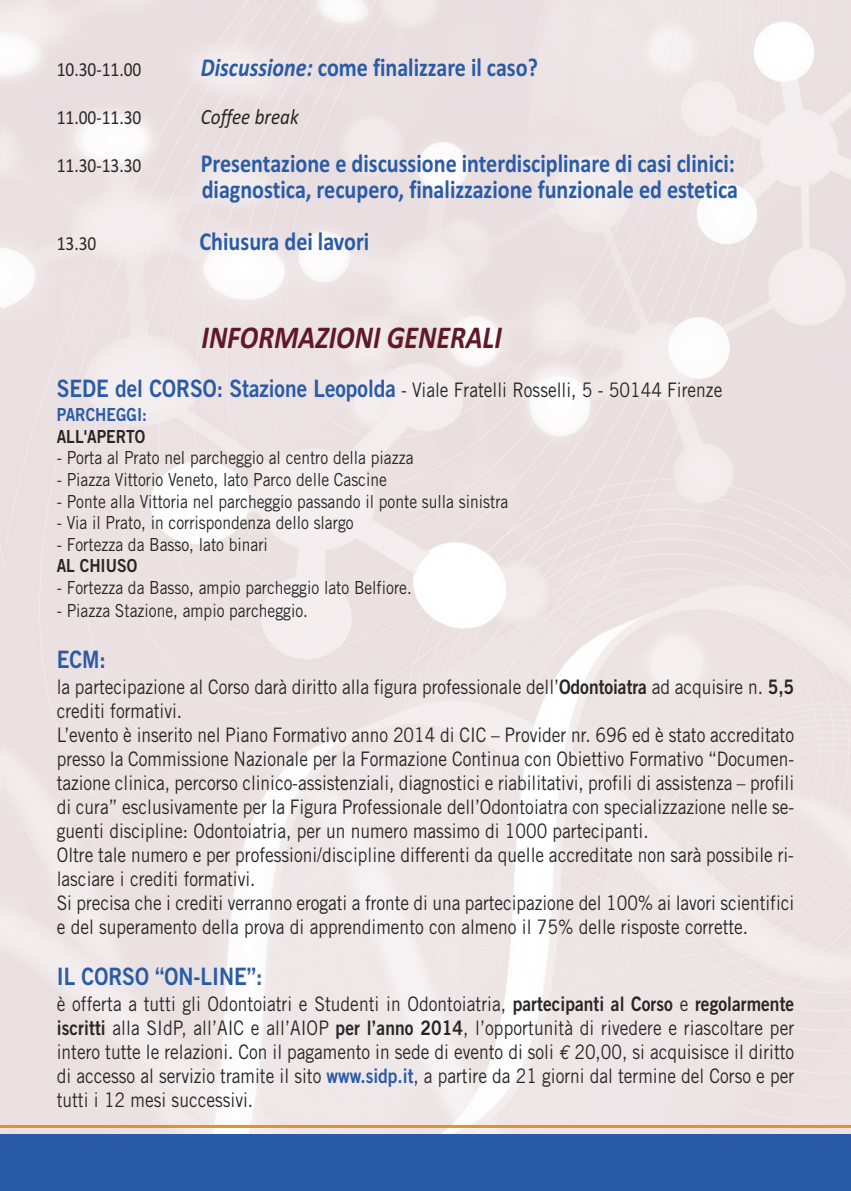
<style>
.page{position:relative;width:851px;height:1191px;background:#fff}
.page>*{position:absolute;margin:0;border:0;box-sizing:border-box;transform-origin:0 0}
.t1{font:italic 700 32px "Calibri";color:#611827;scale:.87 1}
.t2{font:700 26px/26px "Calibri";color:#295ba7;scale:.85 1}
.t3{font:24px "Trade Gothic Bold Two";color:#295ba7;scale:.87 1}
.t4{font:italic 22px "Calibri";color:#272627;scale:.87 1}
.t5{font:20px/24px "Trade Gothic";color:#272627;scale:.87 1}
.t6{font:20px "Calibri";color:#272627;scale:.87 1}
.t7{font:18px "Trade Gothic";color:#272627;scale:.87 1}
.t8{font:18px "Trade Gothic Bold Two";color:#272627;scale:.87 1}
.t9{font:18px "Trade Gothic Bold Two";color:#295ba7;scale:.87 1}
.s1{font-style:italic}
.s2{font-family:"Trade Gothic Bold Two";font-size:24px;color:#295ba7}
.s3{font-family:"Trade Gothic Bold Two"}
.s4{font-family:"Euro Mono";font-style:italic}
.s5{font-family:"Trade Gothic Bold Two";color:#295ba7}
</style>
<div class="page">
<div style="left:0;top:1134px;width:850px;height:57px;background:#295ba7"></div>
<hr style="left:0;top:1125px;width:850px;height:3px;background:#e09132">
<p class="t6" style="left:57px;top:58px;width:99px">10.30-11.00</p>
<h2 class="t2" style="left:201px;top:57px;width:398px"><span class="s1">Discussione:</span> come finalizzare il caso?</h2>
<p class="t6" style="left:57px;top:106px;width:99px">11.00-11.30</p>
<p class="t4" style="left:201px;top:109px;width:114px">Coffee break</p>
<p class="t6" style="left:57px;top:154px;width:99px">11.30-13.30</p>
<h2 class="t2" style="left:201px;top:153px;width:633px">Presentazione e discussione interdisciplinare di casi clinici: diagnostica, recupero, finalizzazione funzionale ed estetica</h2>
<p class="t6" style="left:57px;top:232px;width:47px">13.30</p>
<h2 class="t2" style="left:199px;top:231px;width:201px">Chiusura dei lavori</h2>
<h1 class="t1" style="left:201px;top:318px;width:346px">INFORMAZIONI GENERALI</h1>
<p class="t5" style="left:57px;top:379px;width:766px"><span class="s2">SEDE del CORSO: Stazione Leopolda</span> - Viale Fratelli Rosselli, 5 - 50144 Firenze</p>
<p class="t9" style="left:57px;top:408px;width:105px">PARCHEGGI:</p>
<p class="t8" style="left:57px;top:430px;width:103px">ALL'APERTO</p>
<p class="t7" style="left:57px;top:451px;width:411px">- Porta al Prato nel parcheggio al centro della piazza</p>
<p class="t7" style="left:57px;top:473px;width:381px">- Piazza Vittorio Veneto, lato Parco delle Cascine</p>
<p class="t7" style="left:57px;top:494px;width:520px">- Ponte alla Vittoria nel parcheggio passando il ponte sulla sinistra</p>
<p class="t7" style="left:57px;top:516px;width:343px">- Via il Prato, in corrispondenza dello slargo</p>
<p class="t7" style="left:57px;top:538px;width:244px">- Fortezza da Basso, lato binari</p>
<p class="t8" style="left:57px;top:559px;width:94px">AL CHIUSO</p>
<p class="t7" style="left:57px;top:581px;width:409px">- Fortezza da Basso, ampio parcheggio lato Belfiore.</p>
<p class="t7" style="left:57px;top:604px;width:290px">- Piazza Stazione, ampio parcheggio.</p>
<p class="t3" style="left:57px;top:650px;width:58px">ECM:</p>
<p class="t5" style="left:57px;top:676px;width:849px">la partecipazione al Corso darà diritto alla figura professionale dell’<span class="s3">Odontoiatra</span> ad acquisire n. <span class="s3">5,5 </span>crediti formativi.<br>L’evento è inserito nel Piano Formativo anno 2014 di CIC – Provider nr. 696 ed è stato accreditato presso la Commissione Nazionale per la Formazione Continua con Obiettivo Formativo “Documen&shy;tazione clinica, percorso clinico-assistenziali, diagnostici e riabilitativi, profili di assistenza – profili di cura” esclusivamente per la Figura Professionale dell’Odontoiatra con specializzazione nelle se&shy;guenti discipline: Odontoiatria, per un numero massimo di 1000 partecipanti.<br>Oltre tale numero e per professioni/discipline differenti da quelle accreditate non sarà possibile ri&shy;lasciare i crediti formativi.<br>Si precisa che i crediti verranno erogati a fronte di una partecipazione del 100% ai lavori scientifici e del superamento della prova di apprendimento con almeno il 75% delle risposte corrette.</p>
<p class="t3" style="left:57px;top:967px;width:238px">IL CORSO “ON-LINE”:</p>
<p class="t5" style="left:57px;top:993px;width:849px;text-align:justify">è offerta a tutti gli Odontoiatri e Studenti in Odontoiatria, <span class="s3">partecipanti al Corso</span> e <span class="s3">regolarmente iscritti</span> alla SIdP, all’AIC e all’AIOP <span class="s3">per l’anno 2014</span>, l’opportunità di rivedere e riascoltare per intero tutte le relazioni. Con il pagamento in sede di evento di soli <span class="s4">€</span> 20,00, si acquisisce il diritto di accesso al servizio tramite il sito <span class="s5">www.sidp.it</span>, a partire da 21 giorni dal termine del Corso e per tutti i 12 mesi successivi.</p>
</div>
